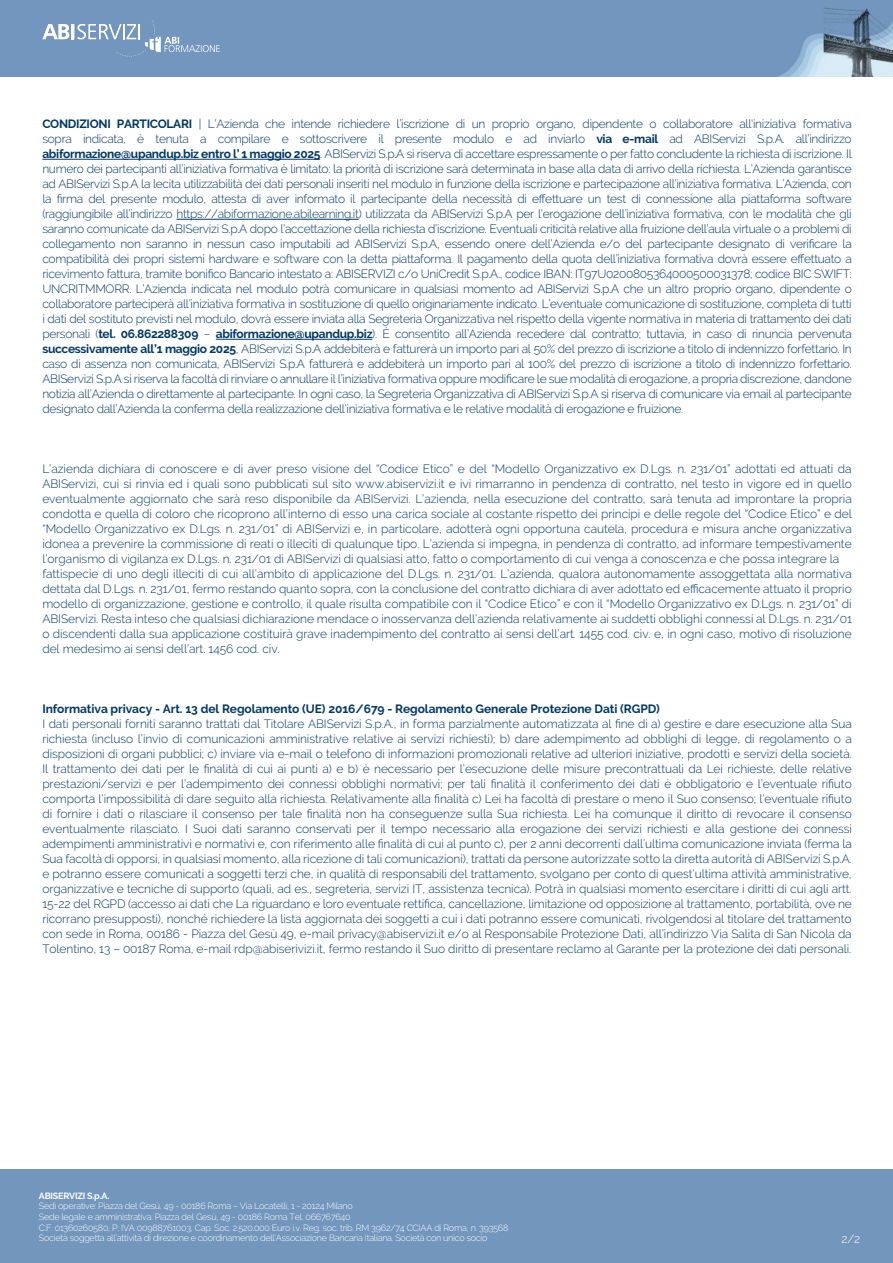
<style>
.page{position:relative;width:893px;height:1263px;background:#fff}
.page>*{position:absolute;margin:0;border:0;box-sizing:border-box;transform-origin:0 0}
.t1{font:300 12px/15px "Raleway";letter-spacing:-.005em;color:#003865;text-align:justify}
.t2{font:700 12px "Raleway";letter-spacing:-.005em;color:#003865}
.t3{font:300 12px "Raleway";color:#fff}
.t4{font:300 9px/10.6px "Raleway";letter-spacing:-.025em;color:#fff}
.t5{font:700 9px "Raleway";letter-spacing:-.025em;color:#fff}
.s1{font-weight:700}
</style>
<div class="page">
<img style="left:0;top:0;width:893px;height:77px">
<svg style="left:43px;top:20px;width:177px;height:37px;background:#86a4c7"></svg>
<div style="left:0;top:1169px;width:893px;height:94px;background:#7296bc"></div>
<hr style="left:42px;top:159px;width:278px;height:1px;background:#003865">
<hr style="left:176px;top:219px;width:183px;height:1px;background:#003865">
<hr style="left:216px;top:339px;width:156px;height:1px;background:#003865">
<p class="t1" style="left:42px;top:117px;width:811px"><span class="s1">CONDIZIONI PARTICOLARI</span> | LíAzienda che intende richiedere líiscrizione di un proprio organo, dipendente o collaboratore all'iniziativa formativa sopra indicata, Ë tenuta a compilare e sottoscrivere il presente modulo e ad inviarlo <span class="s1">via e-mail</span> ad ABIServizi S.p.A. allíindirizzo <span class="s1">abiformazione@upandup.biz entro lí 1 maggio 2025</span>. ABIServizi S.p.A si riserva di accettare espressamente o per fatto concludente la richiesta di iscrizione. Il numero dei partecipanti allíiniziativa formativa Ë limitato: la priorit‡ di iscrizione sar‡ determinata in base alla data di arrivo della richiesta. LíAzienda garantisce ad ABIServizi S.p.A la lecita utilizzabilit‡ dei dati personali inseriti nel modulo in funzione della iscrizione e partecipazione allíiniziativa formativa. LíAzienda, con la firma del presente modulo, attesta di aver informato il partecipante della necessità di effettuare un test di connessione alla piattaforma software (raggiungibile allíindirizzo https://abiformazione.abilearning.it) utilizzata da ABIServizi S.p.A per líerogazione dellíiniziativa formativa, con le modalit‡ che gli saranno comunicate da ABIServizi S.p.A dopo líaccettazione della richiesta díiscrizione. Eventuali criticit‡ relative alla fruizione dellíaula virtuale o a problemi di collegamento non saranno in nessun caso imputabili ad ABIServizi S.p.A, essendo onere dell’Azienda e/o del partecipante designato di verificare la compatibilità dei propri sistemi hardware e software con la detta piattaforma. Il pagamento della quota dell’iniziativa formativa dovrà essere effettuato a ricevimento fattura, tramite bonifico Bancario intestato a: ABISERVIZI c/o UniCredit S.p.A., codice IBAN: IT97U0200805364000500031378; codice BIC SWIFT:<br>UNCRITMMORR. LíAzienda indicata nel modulo potr‡ comunicare in qualsiasi momento ad ABIServizi S.p.A che un altro proprio organo, dipendente o collaboratore parteciper‡ allíiniziativa formativa in sostituzione di quello originariamente indicato. Líeventuale comunicazione di sostituzione, completa di tutti i dati del sostituto previsti nel modulo, dovr‡ essere inviata alla Segreteria Organizzativa nel rispetto della vigente normativa in materia di trattamento dei dati personali (<span class="s1">tel. 06.862288309</span> ñ <span class="s1">abiformazione@upandup.biz</span>). È consentito all’Azienda recedere dal contratto; tuttavia, in caso di rinuncia pervenuta <span class="s1">successivamente allí1 maggio 2025</span>, ABIServizi S.p.A addebiter‡ e fatturer‡ un importo pari al 50% del prezzo di iscrizione a titolo di indennizzo forfettario. In caso di assenza non comunicata, ABIServizi S.p.A fatturer‡ e addebiter‡ un importo pari al 100% del prezzo di iscrizione a titolo di indennizzo forfettario.<br>ABIServizi S.p.A si riserva la facoltà di rinviare o annullare il l’iniziativa formativa oppure modificare le sue modalità di erogazione, a propria discrezione, dandone notizia allíAzienda o direttamente al partecipante. In ogni caso, la Segreteria Organizzativa di ABIServizi S.p.A si riserva di comunicare via email al partecipante designato dallíAzienda la conferma della realizzazione dellíiniziativa formativa e le relative modalit‡ di erogazione e fruizione.</p>
<p class="t1" style="left:42px;top:462px;width:811px;text-align:left">Líazienda dichiara di conoscere e di aver preso visione del ìCodice Eticoî e del ìModello Organizzativo ex D.Lgs. n. 231/01î adottati ed attuati da ABIServizi, cui si rinvia ed i quali sono pubblicati sul sito www.abiservizi.it e ivi rimarranno in pendenza di contratto, nel testo in vigore ed in quello eventualmente aggiornato che sar‡ reso disponibile da ABIServizi. Líazienda, nella esecuzione del contratto, sar‡ tenuta ad improntare la propria condotta e quella di coloro che ricoprono allíinterno di esso una carica sociale al costante rispetto dei principi e delle regole del ìCodice Eticoî e del ìModello Organizzativo ex D.Lgs. n. 231/01î di ABIServizi e, in particolare, adotter‡ ogni opportuna cautela, procedura e misura anche organizzativa idonea a prevenire la commissione di reati o illeciti di qualunque tipo. Líazienda si impegna, in pendenza di contratto, ad informare tempestivamente líorganismo di vigilanza ex D.Lgs. n. 231/01 di ABIServizi di qualsiasi atto, fatto o comportamento di cui venga a conoscenza e che possa integrare la fattispecie di uno degli illeciti di cui allíambito di applicazione del D.Lgs. n. 231/01. Líazienda, qualora autonomamente assoggettata alla normativa dettata dal D.Lgs. n. 231/01, fermo restando quanto sopra, con la conclusione del contratto dichiara di aver adottato ed efficacemente attuato il proprio modello di organizzazione, gestione e controllo, il quale risulta compatibile con il ìCodice Eticoî e con il ìModello Organizzativo ex D.Lgs. n. 231/01î di ABIServizi. Resta inteso che qualsiasi dichiarazione mendace o inosservanza dellíazienda relativamente ai suddetti obblighi connessi al D.Lgs. n. 231/01 o discendenti dalla sua applicazione costituir‡ grave inadempimento del contratto ai sensi dellíart. 1455 cod. civ. e, in ogni caso, motivo di risoluzione del medesimo ai sensi dellíart. 1456 cod. civ.</p>
<p class="t2" style="left:42px;top:704px;width:619px">Informativa privacy - Art. 13 del Regolamento (UE) 2016/679 - Regolamento Generale Protezione Dati (RGPD)</p>
<p class="t1" style="left:42px;top:717px;width:811px">I dati personali forniti saranno trattati dal Titolare ABIServizi S.p.A., in forma parzialmente automatizzata al fine di a) gestire e dare esecuzione alla Sua richiesta (incluso l’invio di comunicazioni amministrative relative ai servizi richiesti); b) dare adempimento ad obblighi di legge, di regolamento o a disposizioni di organi pubblici; c) inviare via e-mail o telefono di informazioni promozionali relative ad ulteriori iniziative, prodotti e servizi della società.<br>Il trattamento dei dati per le finalità di cui ai punti a) e b) è necessario per l’esecuzione delle misure precontrattuali da Lei richieste, delle relative prestazioni/servizi e per l’adempimento dei connessi obblighi normativi; per tali finalità il conferimento dei dati è obbligatorio e l’eventuale rifiuto comporta l’impossibilità di dare seguito alla richiesta. Relativamente alla finalità c) Lei ha facoltà di prestare o meno il Suo consenso; l’eventuale rifiuto di fornire i dati o rilasciare il consenso per tale finalità non ha conseguenze sulla Sua richiesta. Lei ha comunque il diritto di revocare il consenso eventualmente rilasciato. I Suoi dati saranno conservati per il tempo necessario alla erogazione dei servizi richiesti e alla gestione dei connessi adempimenti amministrativi e normativi e, con riferimento alle finalità di cui al punto c), per 2 anni decorrenti dall’ultima comunicazione inviata (ferma la Sua facolt‡ di opporsi, in qualsiasi momento, alla ricezione di tali comunicazioni), trattati da persone autorizzate sotto la diretta autorit‡ di ABIServizi S.p.A. e potranno essere comunicati a soggetti terzi che, in qualit‡ di responsabili del trattamento, svolgano per conto di questíultima attivit‡ amministrative, organizzative e tecniche di supporto (quali, ad es., segreteria, servizi IT, assistenza tecnica). Potr‡ in qualsiasi momento esercitare i diritti di cui agli artt.<br>15-22 del RGPD (accesso ai dati che La riguardano e loro eventuale rettifica, cancellazione, limitazione od opposizione al trattamento, portabilità, ove ne ricorrano presupposti), nonchÈ richiedere la lista aggiornata dei soggetti a cui i dati potranno essere comunicati, rivolgendosi al titolare del trattamento con sede in Roma, 00186 - Piazza del Ges˘ 49, e-mail privacy@abiservizi.it e/o al Responsabile Protezione Dati, allíindirizzo Via Salita di San Nicola da Tolentino, 13 ñ 00187 Roma, e-mail rdp@abiserivizi.it, fermo restando il Suo diritto di presentare reclamo al Garante per la protezione dei dati personali.</p>
<p class="t5" style="left:39px;top:1192px;width:72px">ABISERVIZI S.p.A.</p>
<p class="t4" style="left:39px;top:1201px;width:471px">Sedi operative: Piazza del Ges˘, 49 - 00186 Roma ñ Via Locatelli, 1 - 20124 Milano<br>Sede legale e amministrativa: Piazza del Ges˘, 49 - 00186 Roma Tel. 066767640<br>C.F. 01360260580, P. IVA 00988761003, Cap. Soc. 2.520.000 Euro i.v. Reg. soc. trib. RM 3962/74 CCIAA di Roma, n. 393568<br>Societ‡ soggetta allíattivit‡ di direzione e coordinamento dellíAssociazione Bancaria Italiana. Societ‡ con unico socio</p>
<p class="t3" style="left:842px;top:1232px;width:20px">2/2</p>
</div>
